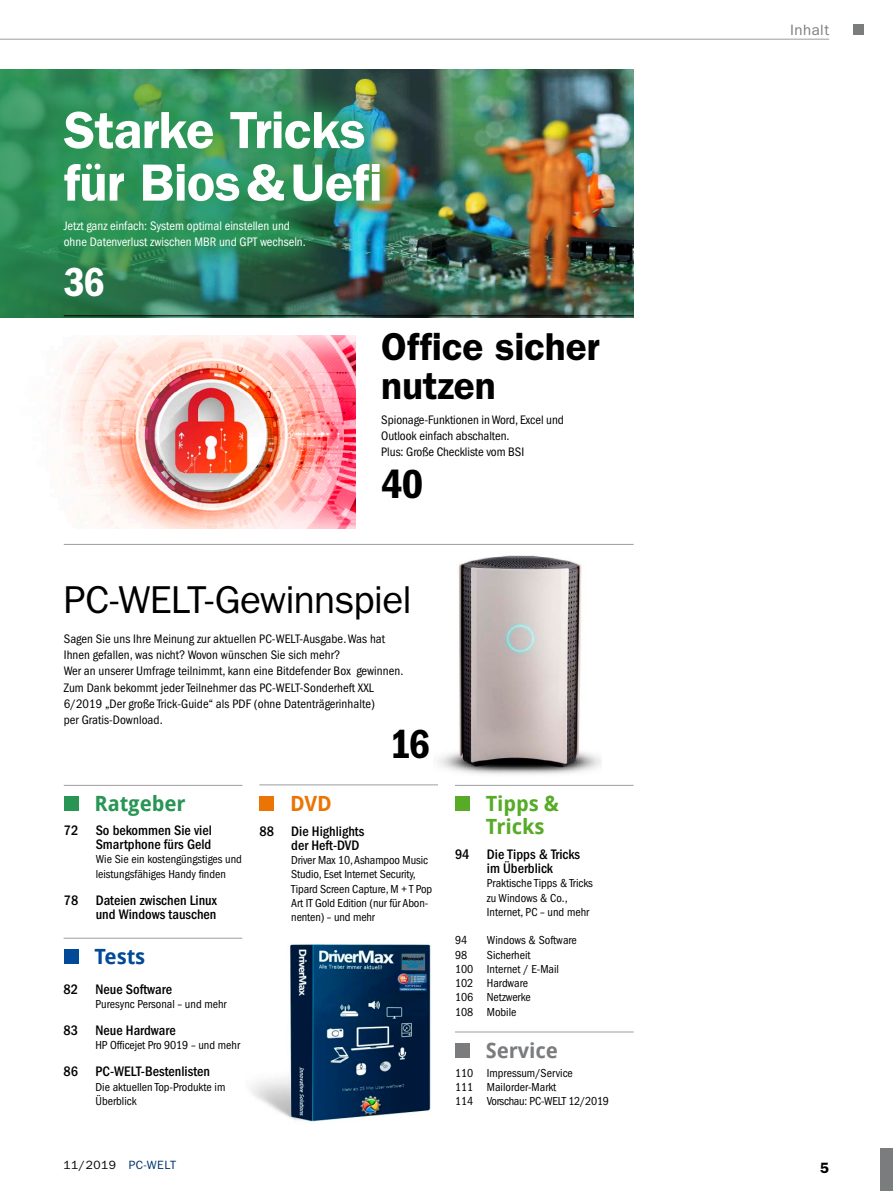
<style>
.page{position:relative;width:893px;height:1191px;background:#fff}
.page>*{position:absolute;margin:0;border:0;box-sizing:border-box;transform-origin:0 0}
.t1{font:600 52.5px/52.5px "ITC Franklin Gothic Std";letter-spacing:-.015em;color:#fff}
.t2{font:42px "ITC Franklin Gothic Std Dm Cd";color:#000}
.t3{font:42px "ITC Franklin Gothic Std Dm Cd";color:#fff}
.t4{font:39px "ITC Franklin Gothic Std";letter-spacing:-.025em;color:#000}
.t5{font:600 39px/39px "ITC Franklin Gothic Std";letter-spacing:-.01em;color:#000}
.t6{font:700 21px/22.5px "Droid Sans Pro";letter-spacing:-.005em;color:#57ab27}
.t7{font:700 21px "Droid Sans Pro";letter-spacing:-.005em;color:#289555}
.t8{font:700 21px "Droid Sans Pro";letter-spacing:-.005em;color:#7a7c7e}
.t9{font:700 21px "Droid Sans Pro";letter-spacing:-.005em;color:#004a98}
.t10{font:700 21px "Droid Sans Pro";color:#eb7404}
.t11{font:15px "ITC Franklin Gothic Std";letter-spacing:.035em;color:#7a7c7e}
.t12{font:600 15px "ITC Franklin Gothic Std";color:#000}
.t13{font:500 condensed 14.25px/14.2px "ITC Franklin Gothic Std";color:#000;text-align:right}
.t14{font:condensed 12.75px/16.2px "ITC Franklin Gothic Std";letter-spacing:.005em;color:#000}
.t15{font:condensed 12.75px/16.2px "ITC Franklin Gothic Std";color:#fff}
.t16{font:condensed 12px/14.2px "ITC Franklin Gothic Std";color:#000}
.t17{font:12px "ITC Franklin Gothic Std";letter-spacing:.04em;color:#000}
.s1{color:#00336d}
</style>
<div class="page">
<img style="left:0;top:69px;width:634px;height:248px">
<div style="left:880px;top:1148px;width:13px;height:43px;background:#7a7c7e"></div>
<div style="left:853px;top:24px;width:10px;height:11px;background:#7a7c7e"></div>
<hr style="left:0;top:39px;width:829px;height:1px;background:#9c9d9f">
<hr style="left:64px;top:544px;width:570px;height:1px;background:#9c9d9f">
<hr style="left:64px;top:315px;width:570px;height:1px;background:#000">
<img style="left:37px;top:84px;width:371px;height:190px">
<hr style="left:64px;top:785px;width:178px;height:1px;background:#9c9d9f">
<div style="left:64px;top:796px;width:15px;height:15px;background:#289555"></div>
<hr style="left:64px;top:937px;width:178px;height:1px;background:#9c9d9f">
<div style="left:64px;top:949px;width:15px;height:15px;background:#004a98"></div>
<hr style="left:455px;top:785px;width:179px;height:1px;background:#9c9d9f">
<div style="left:455px;top:796px;width:15px;height:15px;background:#57ab27"></div>
<hr style="left:455px;top:1031px;width:179px;height:1px;background:#9c9d9f">
<div style="left:455px;top:1043px;width:15px;height:14px;background:#7a7c7e"></div>
<hr style="left:259px;top:784px;width:179px;height:1px;background:#9c9d9f">
<div style="left:259px;top:795px;width:15px;height:15px;background:#eb7404"></div>
<img style="left:251px;top:944px;width:180px;height:178px">
<img style="left:53px;top:335px;width:303px;height:194px">
<img style="left:438px;top:555px;width:164px;height:220px">
<p class="t1" style="left:64px;top:104px;width:320px">Starke Tricks für Bios&amp;Uefi</p>
<p class="t15" style="left:64px;top:217px;width:244px">Jetzt ganz einfach: System optimal einstellen und ohne Datenverlust zwischen MBR und GPT wechseln.</p>
<p class="t3" style="left:64px;top:258px;width:42px">36</p>
<p class="t5" style="left:381px;top:327px;width:220px">Office sicher nutzen</p>
<p class="t14" style="left:381px;top:411px;width:184px">Spionage-Funktionen in Word, Excel und<br>Outlook einfach abschalten.<br>Plus: Große Checkliste vom BSI</p>
<p class="t2" style="left:381px;top:460px;width:43px">40</p>
<p class="t4" style="left:64px;top:577px;width:349px">PC-WELT-Gewinnspiel</p>
<p class="t14" style="left:64px;top:631px;width:341px">Sagen Sie uns Ihre Meinung zur aktuellen PC-WELT-Ausgabe. Was hat Ihnen gefallen, was nicht? Wovon wünschen Sie sich mehr?<br>Wer an unserer Umfrage teilnimmt, kann eine Bitdefender Box gewinnen.<br>Zum Dank bekommt jeder Teilnehmer das PC-WELT-Sonderheft XXL 6/2019 „Der große Trick-Guide“ als PDF (ohne Datenträgerinhalte)<br>per Gratis-Download.</p>
<p class="t2" style="left:390px;top:720px;width:42px">16</p>
<p class="t7" style="left:95px;top:789px;width:93px">Ratgeber</p>
<p class="t13" style="left:64px;top:823px;width:150px">72 So bekommen Sie viel<br>Smartphone fürs Geld</p>
<p class="t16" style="left:96px;top:852px;width:148px">Wie Sie ein kostengüngstiges und leistungsfähiges Handy finden</p>
<p class="t13" style="left:64px;top:893px;width:155px">78 Dateien zwischen Linux und Windows tauschen</p>
<p class="t9" style="left:94px;top:941px;width:52px">Tests</p>
<p class="t13" style="left:64px;top:982px;width:110px">82 Neue Software</p>
<p class="t16" style="left:96px;top:997px;width:133px">Puresync Personal – und mehr</p>
<p class="t13" style="left:64px;top:1023px;width:114px">83 Neue Hardware</p>
<p class="t16" style="left:96px;top:1038px;width:146px">HP Officejet Pro 9019 – und mehr</p>
<p class="t13" style="left:64px;top:1064px;width:148px">86 PC-WELT-Bestenlisten</p>
<p class="t16" style="left:96px;top:1079px;width:131px">Die aktuellen Top-Produkte im<br>Überblick</p>
<p class="t6" style="left:486px;top:792px;width:75px">Tipps &amp;<br>Tricks</p>
<p class="t10" style="left:290px;top:788px;width:43px">DVD</p>
<p class="t13" style="left:291px;top:824px;width:75px;text-align:left;text-indent:-32px">88 Die Highlights der Heft-DVD</p>
<p class="t16" style="left:291px;top:853px;width:142px">Driver Max 10, Ashampoo Music<br>Studio, Eset Internet Security,<br>Tipard Screen Capture, M + T Pop<br>Art IT Gold Edition (nur für Abon&shy;nenten) – und mehr</p>
<p class="t13" style="left:455px;top:847px;width:127px;text-align:center">94 Die Tipps &amp; Tricks im Überblick</p>
<p class="t16" style="left:487px;top:876px;width:108px">Praktische Tipps &amp; Tricks zu Windows &amp; Co.,<br>Internet, PC – und mehr</p>
<p class="t16" style="left:455px;top:933px;width:14px">94</p>
<p class="t16" style="left:487px;top:933px;width:92px">Windows &amp; Software</p>
<p class="t16" style="left:455px;top:947px;width:14px">98</p>
<p class="t16" style="left:455px;top:947px;width:105px;text-indent:32px">Sicherheit<br>100 Internet / E-Mail<br>102 Hardware<br>106 Netzwerke<br>108 Mobile</p>
<p class="t8" style="left:486px;top:1035px;width:74px">Service</p>
<p class="t16" style="left:455px;top:1065px;width:156px">110 Impressum/Service<br>111 Mailorder-Markt<br>114 Vorschau: PC-WELT 12/2019</p>
<p class="t11" style="left:790px;top:21px;width:41px">Inhalt</p>
<p class="t17" style="left:64px;top:1158px;width:114px">11/2019 <span class="s1">PC-WELT</span></p>
<p class="t12" style="left:820px;top:1158px;width:10px">5</p>
</div>
